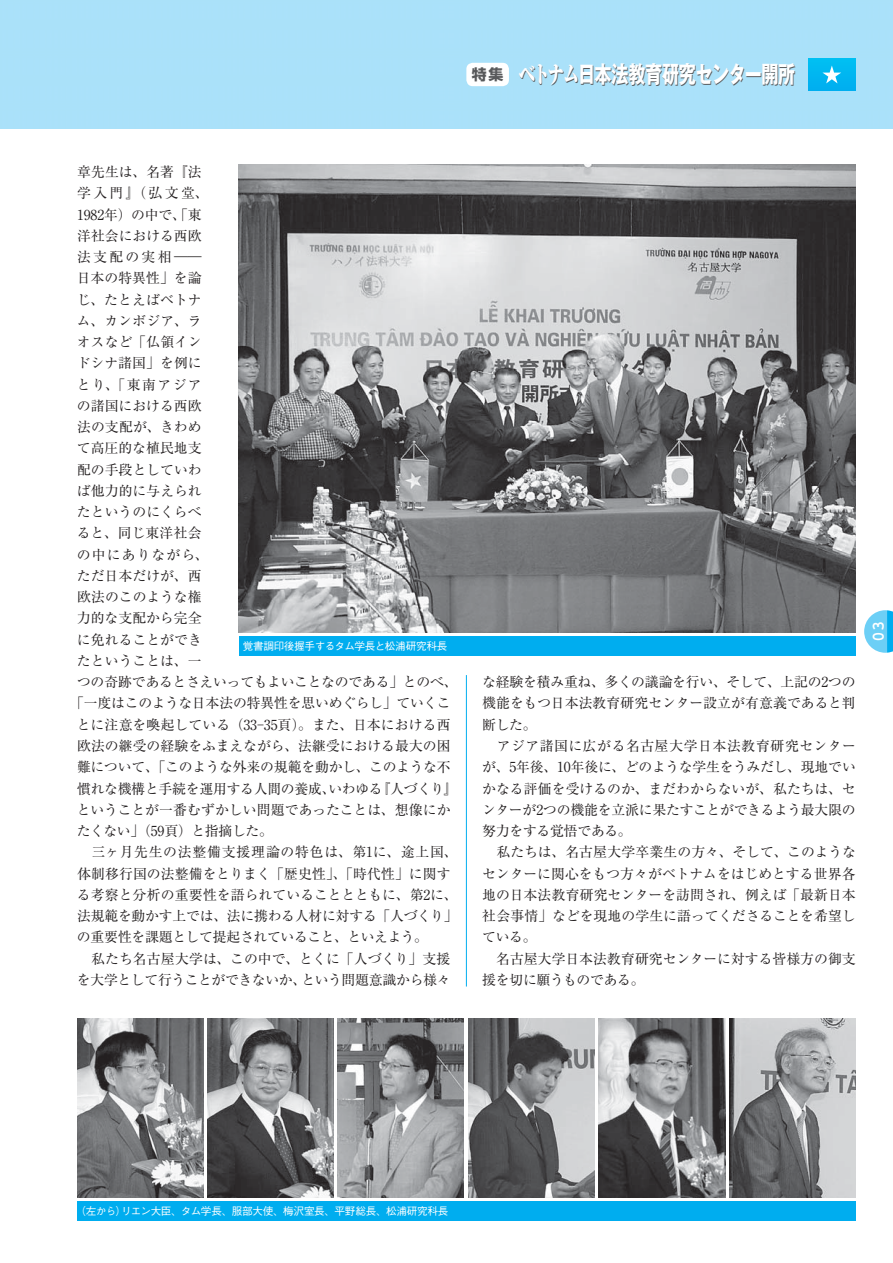
<style>
.page{position:relative;width:893px;height:1263px;background:#fff}
.page>*{position:absolute;margin:0;border:0;box-sizing:border-box;transform-origin:0 0}
.t1{font:23.4px "Gothic MB101 Pro Bold 90 msp RKSJ H";letter-spacing:-.025em;color:#58595b;scale:.73 1}
.t2{font:700 18px "Courier Std";color:#fff}
.t3{font:13.8px/21.3px "Ryumin Pro Regular 90 msp RKSJ H";letter-spacing:-.005em;color:#231f20}
.t4{font:13.8px "Ryumin Pro Regular 90 msp RKSJ H";letter-spacing:.06em;color:#231f20}
.t5{font:13.8px "Ryumin Pro Regular 90 msp RKSJ H";letter-spacing:.015em;color:#231f20}
.t6{font:13.8px "Ryumin Pro Regular 90 msp RKSJ H";letter-spacing:.085em;color:#231f20}
.t7{font:10.65px "Gothic BBB Pro Medium 90 msp RKSJ H";letter-spacing:-.03em;color:#fff}
.s1{font-family:"Shin Go Pro Bold 90 msp RKSJ H";font-size:14.85px}
.s2{font-family:"Ryumin Pro Ultra 90 msp RKSJ H"}
.s3{font-family:"Ryumin Pro Light 90 msp RKSJ H"}
</style>
<div class="page">
<div style="left:0;top:0;width:892px;height:129px;background:#aae1fa"></div>
<svg style="left:864px;top:610px;width:28px;height:43px"></svg>
<hr style="left:466px;top:675px;width:1px;height:312px;background:#00adef">
<img style="left:77px;top:1018px;width:126px;height:179px">
<div style="left:77px;top:1201px;width:778px;height:19px;background:#00adef"></div>
<img style="left:207px;top:1018px;width:127px;height:179px">
<img style="left:599px;top:1018px;width:126px;height:179px">
<img style="left:729px;top:1018px;width:126px;height:179px">
<img style="left:468px;top:1018px;width:126px;height:179px">
<img style="left:337px;top:1018px;width:127px;height:179px">
<div style="left:808px;top:59px;width:47px;height:31px;background:#00b6f1"></div>
<svg style="left:822px;top:66px;width:19px;height:17px"></svg>
<div style="left:466px;top:63px;width:43px;height:23px;background:#fff;border-radius:6px"></div>
<div style="left:239px;top:637px;width:616px;height:19px;background:#00adef"></div>
<img style="left:239px;top:165px;width:616px;height:467px">
<h1 class="t1" style="left:472px;top:66px;width:445px"><span class="s1">特集</span> <span class="s2">ベトナム</span>日本法教育研究センター開所</h1>
<p class="t3" style="left:77px;top:163px;width:126px">章先生は、名著『法</p>
<p class="t3" style="left:77px;top:184px;width:133px">学入門』（弘文堂、</p>
<p class="t3" style="left:77px;top:206px;width:126px">1982年）の中で、「東</p>
<p class="t3" style="left:77px;top:227px;width:126px">洋社会における西欧</p>
<p class="t3" style="left:77px;top:248px;width:126px">法支配の実相<span class="s3">――</span></p>
<p class="t3" style="left:77px;top:269px;width:126px">日本の特異性」を論</p>
<p class="t3" style="left:77px;top:291px;width:126px">じ、たとえばベトナ</p>
<p class="t3" style="left:77px;top:312px;width:126px">ム、カンボジア、ラ</p>
<p class="t3" style="left:77px;top:333px;width:126px">オスなど「仏領イン</p>
<p class="t3" style="left:77px;top:354px;width:126px">ドシナ諸国」を例に</p>
<p class="t3" style="left:77px;top:376px;width:126px">とり、「東南アジア</p>
<p class="t3" style="left:77px;top:397px;width:126px">の諸国における西欧</p>
<p class="t3" style="left:77px;top:418px;width:126px">法の支配が、きわめ</p>
<p class="t3" style="left:77px;top:439px;width:126px">て高圧的な植民地支</p>
<p class="t3" style="left:77px;top:461px;width:126px">配の手段としていわ</p>
<p class="t3" style="left:77px;top:482px;width:126px">ば他力的に与えられ</p>
<p class="t3" style="left:77px;top:503px;width:126px">たというのにくらべ</p>
<p class="t5" style="left:77px;top:528px;width:126px">ると、同じ東洋社会</p>
<p class="t6" style="left:77px;top:549px;width:133px">の中にありながら、</p>
<p class="t3" style="left:77px;top:567px;width:126px">ただ日本だけが、西</p>
<p class="t3" style="left:77px;top:588px;width:126px">欧法のこのような権</p>
<p class="t3" style="left:77px;top:609px;width:126px">力的な支配から完全</p>
<p class="t3" style="left:77px;top:631px;width:126px">に免れることができ</p>
<p class="t3" style="left:77px;top:652px;width:126px">たということは、一</p>
<p class="t3" style="left:77px;top:673px;width:382px">つの奇跡であるとさえいってもよいことなのである」とのべ、</p>
<p class="t3" style="left:70px;top:695px;width:382px">「一度はこのような日本法の特異性を思いめぐらし」ていくこ</p>
<p class="t3" style="left:77px;top:716px;width:375px">とに注意を喚起している（33‒35頁）。また、日本における西</p>
<p class="t3" style="left:77px;top:737px;width:375px">欧法の継受の経験をふまえながら、法継受における最大の困</p>
<p class="t3" style="left:77px;top:758px;width:375px">難について、「このような外来の規範を動かし、このような不</p>
<p class="t3" style="left:77px;top:780px;width:382px">慣れな機構と手続を運用する人間の養成、いわゆる『人づくり』</p>
<p class="t3" style="left:77px;top:801px;width:375px">ということが一番むずかしい問題であったことは、想像にか</p>
<p class="t3" style="left:77px;top:822px;width:197px">たくない」（59頁）と指摘した。</p>
<p class="t4" style="left:77px;top:847px;width:382px">　三ヶ月先生の法整備支援理論の特色は、第1に、途上国、</p>
<p class="t3" style="left:77px;top:865px;width:375px">体制移行国の法整備をとりまく「歴史性」、「時代性」に関す</p>
<p class="t3" style="left:77px;top:886px;width:382px">る考察と分析の重要性を語られていることとともに、第2に、</p>
<p class="t3" style="left:77px;top:907px;width:382px">法規範を動かす上では、法に携わる人材に対する「人づくり」</p>
<p class="t3" style="left:77px;top:928px;width:352px">の重要性を課題として提起されていること、といえよう。</p>
<p class="t3" style="left:77px;top:950px;width:375px">　私たち名古屋大学は、この中で、とくに「人づくり」支援</p>
<p class="t3" style="left:77px;top:971px;width:375px">を大学として行うことができないか、という問題意識から様々</p>
<p class="t7" style="left:243px;top:642px;width:206px">覚書調印後握手するタム学長と松浦研究科長</p>
<p class="t3" style="left:482px;top:673px;width:375px">な経験を積み重ね、多くの議論を行い、そして、上記の2つの機能をもつ日本法教育研究センター設立が有意義であると判断した。<br>　アジア諸国に広がる名古屋大学日本法教育研究センターが、5年後、10年後に、どのような学生をうみだし、現地でいかなる評価を受けるのか、まだわからないが、私たちは、センターが2つの機能を立派に果たすことができるよう最大限の努力をする覚悟である。<br>　私たちは、名古屋大学卒業生の方々、そして、このようなセンターに関心をもつ方々がベトナムをはじめとする世界各地の日本法教育研究センターを訪問され、例えば「最新日本社会事情」などを現地の学生に語ってくださることを希望している。<br>　名古屋大学日本法教育研究センターに対する皆様方の御支援を切に願うものである。</p>
<h2 class="t2" style="left:867px;top:642px;width:23px;rotate:-90deg">03</h2>
<p class="t7" style="left:75px;top:1207px;width:374px">（左から）リエン大臣、タム学長、服部大使、梅沢室長、平野総長、松浦研究科長</p>
</div>
